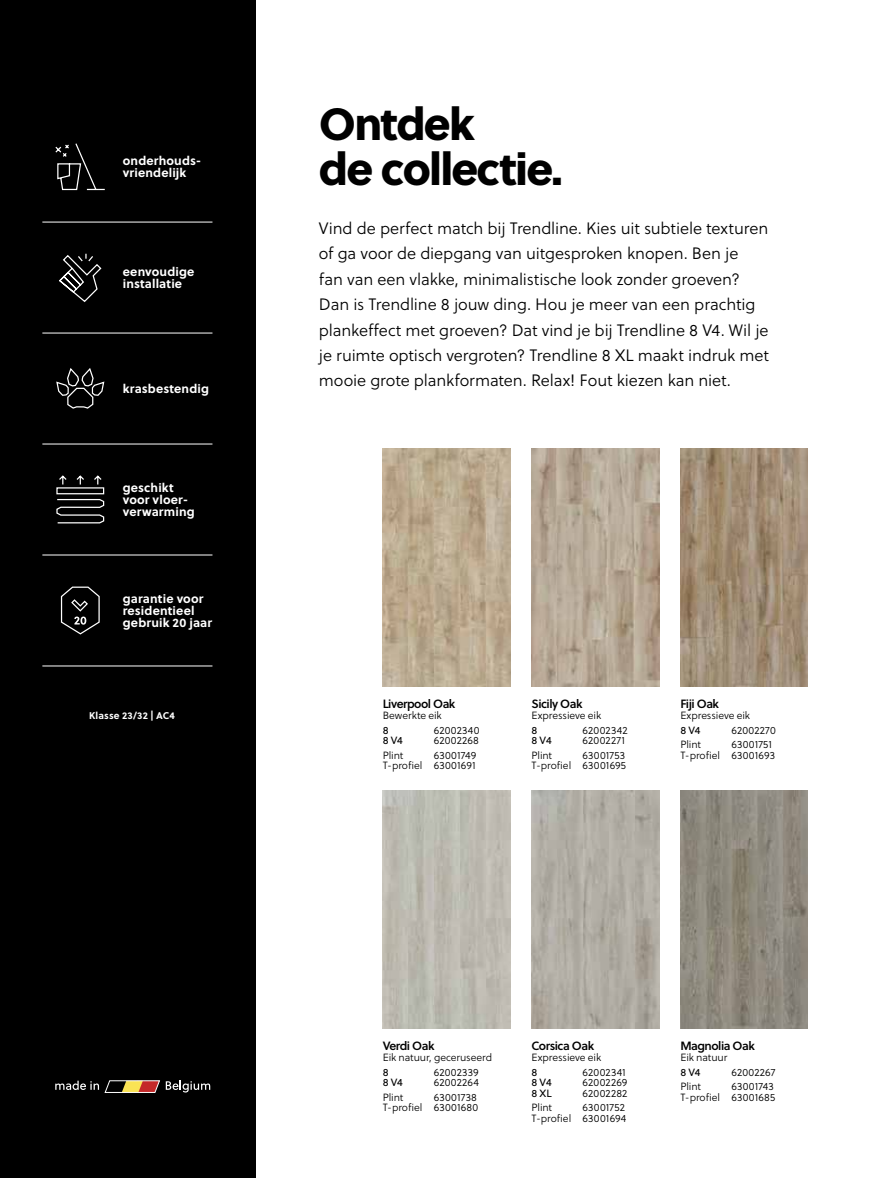
<style>
.page{position:relative;width:893px;height:1178px;background:#fff}
.page>*{position:absolute;margin:0;border:0;box-sizing:border-box;transform-origin:0 0}
.t1{font:45px/45px "Soleil Xb";letter-spacing:-.04em;color:#000}
.t2{font:16.5px/25.5px "Soleil Lt";letter-spacing:-.005em;color:#000}
.t3{font:700 12.3px/12.3px "Soleil";letter-spacing:.01em;color:#fff}
.t4{font:12px "Soleil Sb";letter-spacing:-.04em;color:#000}
.t5{font:10.5px/10.5px "Soleil Lt";letter-spacing:.005em;color:#000;text-align:right}
.t6{font:10.5px "Soleil";letter-spacing:-.025em;color:#000}
.t7{font:10.5px "Soleil Lt";letter-spacing:-.015em;color:#000}
.t8{font:10.5px "Soleil Lt";letter-spacing:.025em;color:#000}
.t9{font:700 9.75px "Soleil";letter-spacing:.015em;color:#fff}
</style>
<div class="page">
<div style="left:0;top:0;width:255px;height:1178px;background:#000"></div>
<svg style="left:55px;top:1080px;width:155px;height:13px"></svg>
<svg style="left:59px;top:253px;width:43px;height:50px"></svg>
<svg style="left:56px;top:475px;width:49px;height:49px"></svg>
<svg style="left:56px;top:369px;width:49px;height:40px"></svg>
<svg style="left:55px;top:143px;width:50px;height:48px"></svg>
<hr style="left:42px;top:444px;width:170px;height:1px;background:#fff">
<hr style="left:42px;top:555px;width:170px;height:1px;background:#fff">
<hr style="left:42px;top:333px;width:170px;height:1px;background:#fff">
<img style="left:383px;top:790px;width:127px;height:238px">
<hr style="left:42px;top:222px;width:170px;height:1px;background:#fff">
<hr style="left:42px;top:665px;width:170px;height:1px;background:#fff">
<img style="left:531px;top:790px;width:128px;height:238px">
<img style="left:680px;top:448px;width:128px;height:238px">
<img style="left:531px;top:448px;width:128px;height:238px">
<img style="left:680px;top:790px;width:128px;height:238px">
<img style="left:383px;top:448px;width:127px;height:238px">
<svg style="left:60px;top:586px;width:40px;height:49px"></svg>
<p class="t3" style="left:123px;top:154px;width:80px">onderhouds&shy;vriendelijk</p>
<p class="t3" style="left:123px;top:265px;width:73px">eenvoudige installatie</p>
<p class="t3" style="left:123px;top:382px;width:88px">krasbestendig</p>
<p class="t3" style="left:123px;top:481px;width:73px">geschikt voor vloer&shy;verwarming</p>
<p class="t3" style="left:123px;top:592px;width:91px">garantie voor residentieel gebruik 20 jaar</p>
<p class="t9" style="left:89px;top:708px;width:87px">Klasse 23/32 | AC4</p>
<h1 class="t1" style="left:319px;top:99px;width:245px">Ontdek<br>de collectie.</h1>
<p class="t2" style="left:319px;top:215px;width:452px">Vind de perfect match bij Trendline. Kies uit subtiele texturen of ga voor de diepgang van uitgesproken knopen. Ben je<br>fan van een vlakke, minimalistische look zonder groeven?<br>Dan is Trendline 8 jouw ding. Hou je meer van een prachtig plankeffect met groeven? Dat vind je bij Trendline 8 V4. Wil je je ruimte optisch vergroten? Trendline 8 XL maakt indruk met mooie grote plankformaten. Relax! Fout kiezen kan niet.</p>
<p class="t4" style="left:383px;top:695px;width:74px">Liverpool Oak</p>
<p class="t5" style="left:383px;top:710px;width:61px">Bewerkte eik</p>
<p class="t6" style="left:383px;top:722px;width:7px">8</p>
<p class="t8" style="left:434px;top:722px;width:47px">62002340</p>
<p class="t6" style="left:383px;top:733px;width:22px">8 V4</p>
<p class="t5" style="left:434px;top:735px;width:47px">62002268</p>
<p class="t5" style="left:383px;top:750px;width:22px">Plint</p>
<p class="t5" style="left:383px;top:750px;width:95px">63001749<br>T-profiel 63001691</p>
<p class="t4" style="left:531px;top:695px;width:53px">Sicily Oak</p>
<p class="t5" style="left:531px;top:710px;width:71px">Expressieve eik</p>
<p class="t6" style="left:531px;top:722px;width:7px">8</p>
<p class="t5" style="left:583px;top:724px;width:47px">62002342</p>
<p class="t6" style="left:531px;top:733px;width:22px">8 V4</p>
<p class="t5" style="left:583px;top:735px;width:44px">62002271</p>
<p class="t5" style="left:531px;top:750px;width:22px">Plint</p>
<p class="t5" style="left:531px;top:750px;width:96px">63001753<br>T-profiel 63001695</p>
<p class="t4" style="left:680px;top:695px;width:40px">Fiji Oak</p>
<p class="t5" style="left:680px;top:710px;width:71px">Expressieve eik</p>
<p class="t6" style="left:680px;top:722px;width:22px">8 V4</p>
<p class="t5" style="left:731px;top:724px;width:46px">62002270</p>
<p class="t5" style="left:680px;top:739px;width:22px">Plint</p>
<p class="t5" style="left:680px;top:739px;width:96px">63001751<br>T-profiel 63001693</p>
<p class="t4" style="left:383px;top:1037px;width:53px">Verdi Oak</p>
<p class="t5" style="left:383px;top:1052px;width:111px">Eik natuur, geceruseerd</p>
<p class="t6" style="left:383px;top:1064px;width:7px">8</p>
<p class="t5" style="left:434px;top:1066px;width:47px">62002339</p>
<p class="t6" style="left:383px;top:1075px;width:22px">8 V4</p>
<p class="t5" style="left:434px;top:1077px;width:47px">62002264</p>
<p class="t5" style="left:383px;top:1092px;width:22px">Plint</p>
<p class="t5" style="left:383px;top:1092px;width:97px">63001738<br>T-profiel 63001680</p>
<p class="t4" style="left:531px;top:1037px;width:64px">Corsica Oak</p>
<p class="t5" style="left:531px;top:1052px;width:71px">Expressieve eik</p>
<p class="t6" style="left:531px;top:1064px;width:7px">8</p>
<p class="t5" style="left:583px;top:1066px;width:45px">62002341</p>
<p class="t6" style="left:531px;top:1075px;width:22px">8 V4</p>
<p class="t5" style="left:583px;top:1077px;width:46px">62002269</p>
<p class="t6" style="left:531px;top:1085px;width:22px">8 XL</p>
<p class="t5" style="left:583px;top:1087px;width:46px">62002282</p>
<p class="t5" style="left:531px;top:1102px;width:22px">Plint</p>
<p class="t5" style="left:531px;top:1102px;width:96px">63001752<br>T-profiel 63001694</p>
<p class="t4" style="left:680px;top:1037px;width:76px">Magnolia Oak</p>
<p class="t7" style="left:680px;top:1050px;width:48px">Eik natuur</p>
<p class="t6" style="left:680px;top:1064px;width:22px">8 V4</p>
<p class="t5" style="left:731px;top:1066px;width:45px">62002267</p>
<p class="t5" style="left:680px;top:1081px;width:22px">Plint</p>
<p class="t5" style="left:680px;top:1081px;width:97px">63001743<br>T-profiel 63001685</p>
</div>
